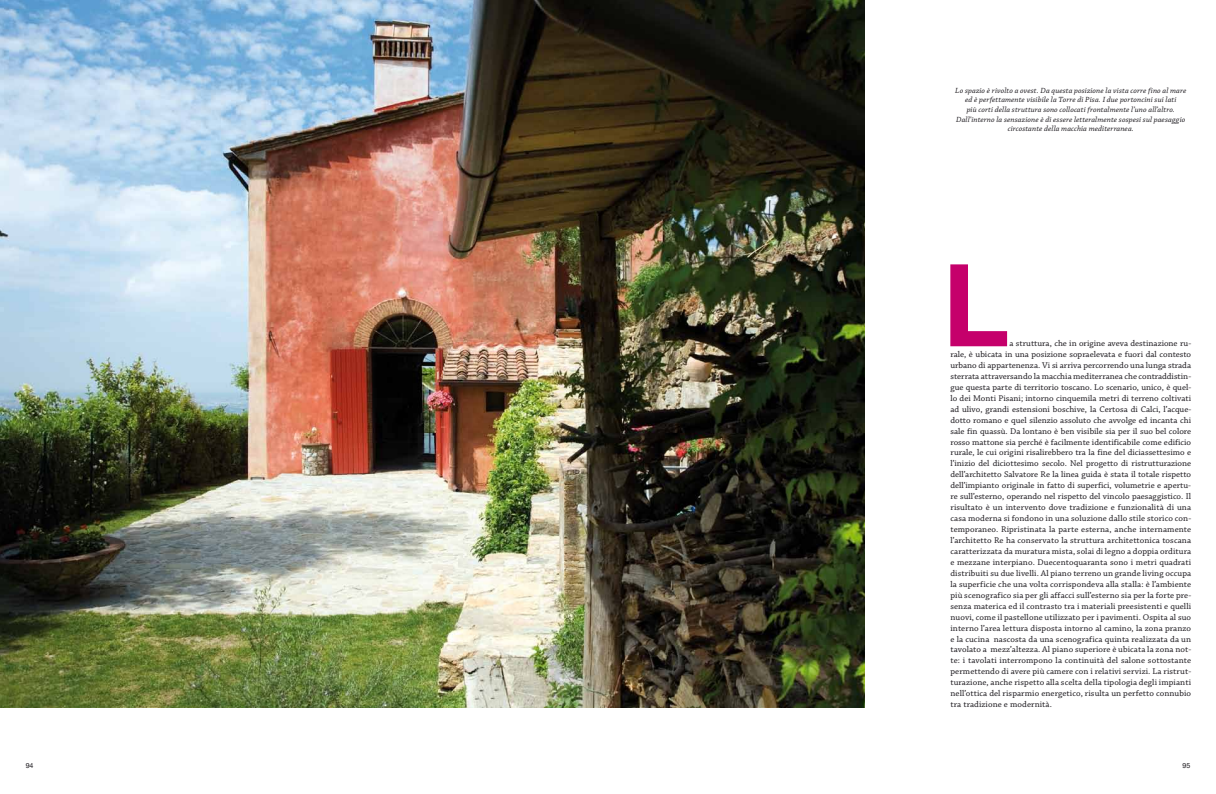
<style>
.page{position:relative;width:1216px;height:794px;background:#fff}
.page>*{position:absolute;margin:0;border:0;box-sizing:border-box;transform-origin:0 0}
.t1{font:700 114.62px "Helvetica Neue";color:#c5006b}
.t2{font:8.75px/10.9px "Chaparral Pro";letter-spacing:.01em;color:#1a171c;text-align:justify}
.t3{font:italic 7.88px/9.6px "Chaparral Pro";letter-spacing:.01em;color:#1a171c;text-align:center}
.t4{font:7px "Helvetica Neue";color:#1a171c}
</style>
<div class="page">
<img style="left:0;top:0;width:864px;height:707px">
<p class="t3" style="left:955px;top:86px;width:232px">Lo spazio è rivolto a ovest. Da questa posizione la vista corre fino al mare ed è perfettamente visibile la Torre di Pisa. I due portoncini sui lati<br>più corti della struttura sono collocati frontalmente l’uno all’altro.<br>Dall’interno la sensazione è di essere letteralmente sospesi sul paesaggio circostante della macchia mediterranea.</p>
<h1 class="t1" style="left:942px;top:234px;width:68px">L</h1>
<p class="t2" style="left:950px;top:338px;width:242px;text-indent:59px">a struttura, che in origine aveva destinazione ru&shy;rale, è ubicata in una posizione sopraelevata e fuori dal contesto urbano di appartenenza. Vi si arriva percorrendo una lunga strada sterrata attraversando la macchia mediterranea che contraddistin&shy;gue questa parte di territorio toscano. Lo scenario, unico, è quel&shy;lo dei Monti Pisani; intorno cinquemila metri di terreno coltivati ad ulivo, grandi estensioni boschive, la Certosa di Calci, l’acque&shy;dotto romano e quel silenzio assoluto che avvolge ed incanta chi sale fin quassù. Da lontano è ben visibile sia per il suo bel colore rosso mattone sia perché è facilmente identificabile come edificio rurale, le cui origini risalirebbero tra la fine del diciassettesimo e l’inizio del diciottesimo secolo. Nel progetto di ristrutturazione dell’architetto Salvatore Re la linea guida è stata il totale rispetto dell’impianto originale in fatto di superfici, volumetrie e apertu&shy;re sull’esterno, operando nel rispetto del vincolo paesaggistico. Il risultato è un intervento dove tradizione e funzionalità di una casa moderna si fondono in una soluzione dallo stile storico con&shy;temporaneo. Ripristinata la parte esterna, anche internamente l’architetto Re ha conservato la struttura architettonica toscana caratterizzata da muratura mista, solai di legno a doppia orditura e mezzane interpiano. Duecentoquaranta sono i metri quadrati distribuiti su due livelli. Al piano terreno un grande living occupa la superficie che una volta corrispondeva alla stalla: è l’ambiente più scenografico sia per gli affacci sull’esterno sia per la forte pre&shy;senza materica ed il contrasto tra i materiali preesistenti e quelli nuovi, come il pastellone utilizzato per i pavimenti. Ospita al suo interno l’area lettura disposta intorno al camino, la zona pranzo e la cucina nascosta da una scenografica quinta realizzata da un tavolato a mezz’altezza. Al piano superiore è ubicata la zona not&shy;te: i tavolati interrompono la continuità del salone sottostante permettendo di avere più camere con i relativi servizi. La ristrut&shy;turazione, anche rispetto alla scelta della tipologia degli impianti nell’ottica del risparmio energetico, risulta un perfetto connubio tra tradizione e modernità.</p>
<p class="t4" style="left:26px;top:761px;width:9px">94</p>
<p class="t4" style="left:1182px;top:761px;width:9px">95</p>
</div>
